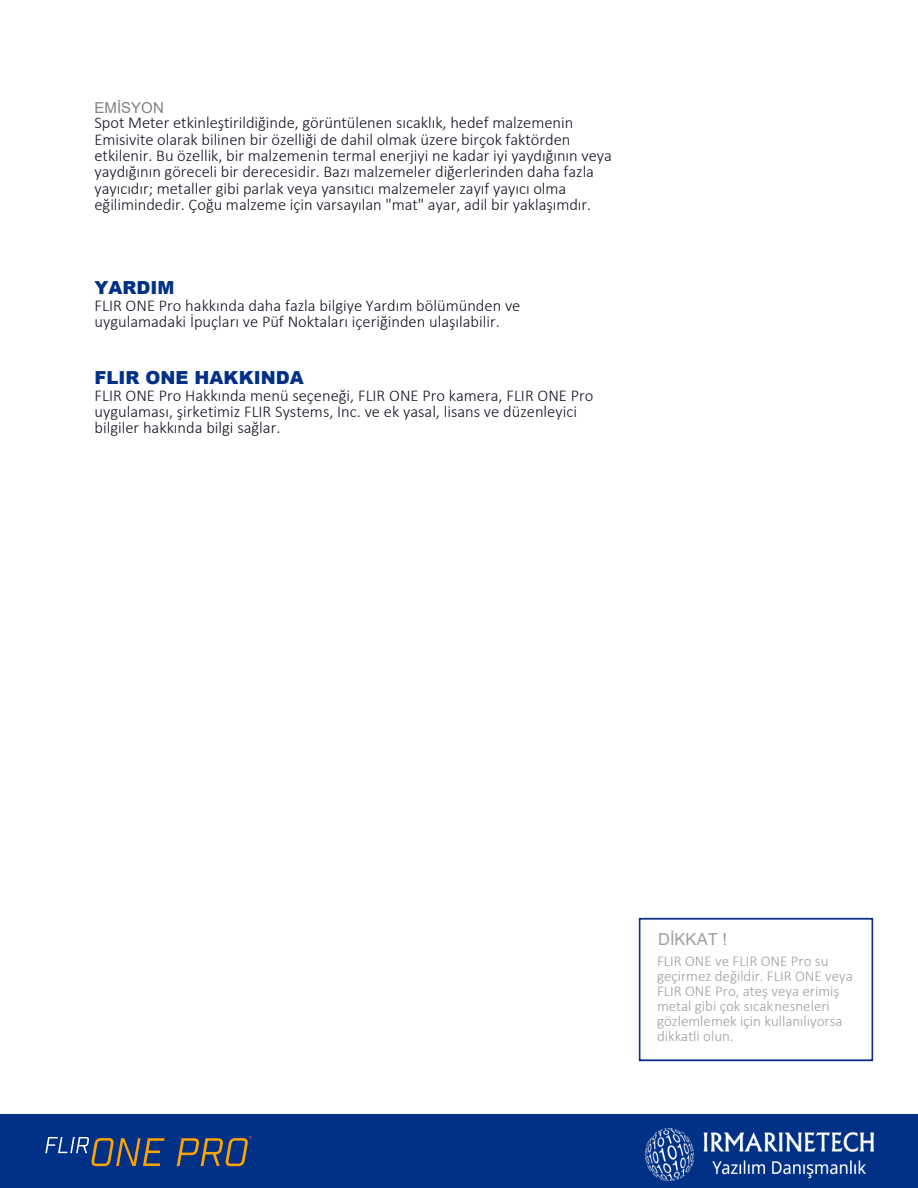
<style>
.page{position:relative;width:918px;height:1188px;background:#fff}
.page>*{position:absolute;margin:0;border:0;box-sizing:border-box;transform-origin:0 0}
.t1{font:900 18px "Arial";color:#003186}
.t2{font:300 16.5px/16.5px "Calibri";color:#16121f}
.t3{font:16.5px "Arial";color:#9d9fa2}
.t4{font:300 15px/14.9px "Calibri";color:#9d9fa2}
.t5{font:15px "Arial";letter-spacing:.005em;color:#808285}
</style>
<div class="page">
<div style="left:0;top:1114px;width:918px;height:74px;background:#003186"></div>
<svg style="left:45px;top:1137px;width:120px;height:29px"></svg>
<svg style="left:177px;top:1136px;width:75px;height:30px"></svg>
<div style="left:639px;top:918px;width:234px;height:143px;border:2px solid #092f87"></div>
<img style="left:645px;top:1129px;width:228px;height:52px">
<p class="t5" style="left:95px;top:99px;width:71px">EMİSYON</p>
<p class="t2" style="left:95px;top:116px;width:519px">Spot Meter etkinleştirildiğinde, görüntülenen sıcaklık, hedef malzemenin Emisivite olarak bilinen bir özelliği de dahil olmak üzere birçok faktörden etkilenir. Bu özellik, bir malzemenin termal enerjiyi ne kadar iyi yaydığının veya yaydığının göreceli bir derecesidir. Bazı malzemeler diğerlerinden daha fazla yayıcıdır; metaller gibi parlak veya yansıtıcı malzemeler zayıf yayıcı olma eğilimindedir. Çoğu malzeme için varsayılan "mat" ayar, adil bir yaklaşımdır.</p>
<p class="t1" style="left:95px;top:274px;width:82px">YARDIM</p>
<p class="t2" style="left:95px;top:299px;width:427px;line-height:15.8px">FLIR ONE Pro hakkında daha fazla bilgiye Yardım bölümünden ve uygulamadaki İpuçları ve Püf Noktaları içeriğinden ulaşılabilir.</p>
<p class="t1" style="left:95px;top:364px;width:211px">FLIR ONE HAKKINDA</p>
<p class="t2" style="left:95px;top:389px;width:500px;line-height:15.8px">FLIR ONE Pro Hakkında menü seçeneği, FLIR ONE Pro kamera, FLIR ONE Pro uygulaması, şirketimiz FLIR Systems, Inc. ve ek yasal, lisans ve düzenleyici bilgiler hakkında bilgi sağlar.</p>
<p class="t3" style="left:658px;top:930px;width:70px">DİKKAT !</p>
<p class="t4" style="left:657px;top:955px;width:197px">FLIR ONE ve FLIR ONE Pro su geçirmez değildir. FLIR ONE veya<br>FLIR ONE Pro, ateş veya erimiş metal gibi çok sıcaknesneleri gözlemlemek için kullanılıyorsa dikkatli olun.</p>
</div>
